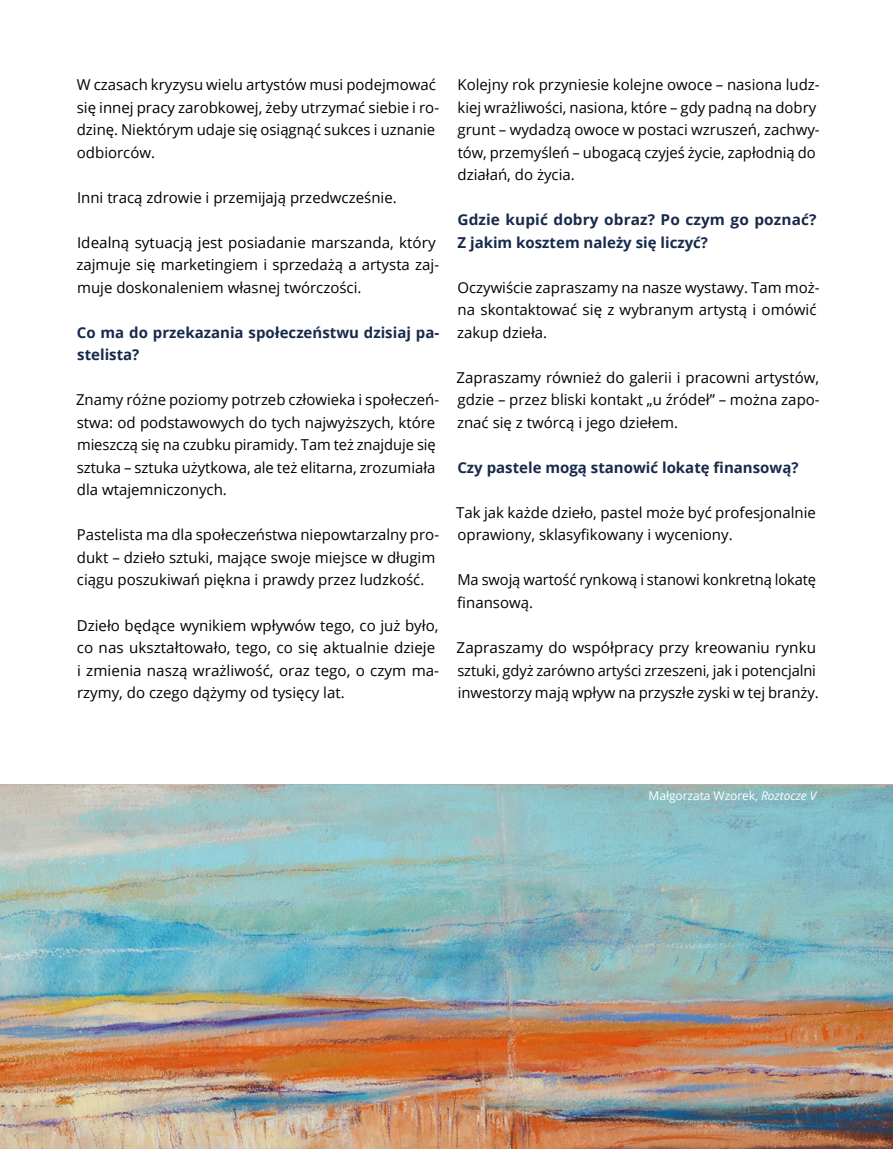
<style>
.page{position:relative;width:893px;height:1149px;background:#fff}
.page>*{position:absolute;margin:0;border:0;box-sizing:border-box;transform-origin:0 0}
.t1{font:15px/22.5px "Open Sans";color:#000}
.t2{font:700 15px/22.5px "Open Sans";color:#182a4b}
.t3{font:12px "Open Sans";letter-spacing:-.005em;color:#fff}
.s1{font-style:italic}
</style>
<div class="page">
<img style="left:0;top:784px;width:893px;height:364px">
<p class="t1" style="left:77px;top:73px;width:364px">W czasach kryzysu wielu artystów musi podejmować się innej pracy zarobkowej, żeby utrzymać siebie i ro&shy;dzinę. Niektórym udaje się osiągnąć sukces i uznanie odbiorców.</p>
<p class="t1" style="left:77px;top:185px;width:321px">Inni tracą zdrowie i przemijają przedwcześnie.</p>
<p class="t1" style="left:76px;top:230px;width:364px">Idealną sytuacją jest posiadanie marszanda, który zajmuje się marketingiem i sprzedażą a artysta zaj&shy;muje doskonaleniem własnej twórczości.</p>
<p class="t2" style="left:77px;top:320px;width:364px">Co ma do przekazania społeczeństwu dzisiaj pa&shy;stelista?</p>
<p class="t1" style="left:76px;top:388px;width:365px">Znamy różne poziomy potrzeb człowieka i społeczeń&shy;stwa: od podstawowych do tych najwyższych, które mieszczą się na czubku piramidy. Tam też znajduje się sztuka – sztuka użytkowa, ale też elitarna, zrozumiała dla wtajemniczonych.</p>
<p class="t1" style="left:77px;top:523px;width:364px">Pastelista ma dla społeczeństwa niepowtarzalny pro&shy;dukt – dzieło sztuki, mające swoje miejsce w długim ciągu poszukiwań piękna i prawdy przez ludzkość.</p>
<p class="t1" style="left:77px;top:613px;width:364px">Dzieło będące wynikiem wpływów tego, co już było, co nas ukształtowało, tego, co się aktualnie dzieje i zmienia naszą wrażliwość, oraz tego, o czym ma&shy;rzymy, do czego dążymy od tysięcy lat.</p>
<p class="t1" style="left:457px;top:73px;width:364px">Kolejny rok przyniesie kolejne owoce – nasiona ludz&shy;kiej wrażliwości, nasiona, które – gdy padną na dobry grunt – wydadzą owoce w postaci wzruszeń, zachwy&shy;tów, przemyśleń – ubogacą czyjeś życie, zapłodnią do działań, do życia.</p>
<p class="t2" style="left:457px;top:208px;width:361px">Gdzie kupić dobry obraz? Po czym go poznać?<br>Z jakim kosztem należy się liczyć?</p>
<p class="t1" style="left:457px;top:275px;width:364px">Oczywiście zapraszamy na nasze wystawy. Tam moż&shy;na skontaktować się z wybranym artystą i omówić zakup dzieła.</p>
<p class="t1" style="left:457px;top:365px;width:365px;text-align:justify">Zapraszamy również do galerii i pracowni artystów, gdzie – przez bliski kontakt „u źródeł” – można zapo&shy;znać się z twórcą i jego dziełem.</p>
<p class="t2" style="left:457px;top:455px;width:343px">Czy pastele mogą stanowić lokatę finansową?</p>
<p class="t1" style="left:456px;top:500px;width:361px">Tak jak każde dzieło, pastel może być profesjonalnie oprawiony, sklasyfikowany i wyceniony.</p>
<p class="t1" style="left:457px;top:568px;width:360px">Ma swoją wartość rynkową i stanowi konkretną lokatę finansową.</p>
<p class="t1" style="left:457px;top:635px;width:364px">Zapraszamy do współpracy przy kreowaniu rynku sztuki, gdyż zarówno artyści zrzeszeni, jak i potencjalni inwestorzy mają wpływ na przyszłe zyski w tej branży.</p>
<p class="t3" style="left:649px;top:787px;width:169px">Małgorzata Wzorek, <span class="s1">Roztocze V</span></p>
</div>
